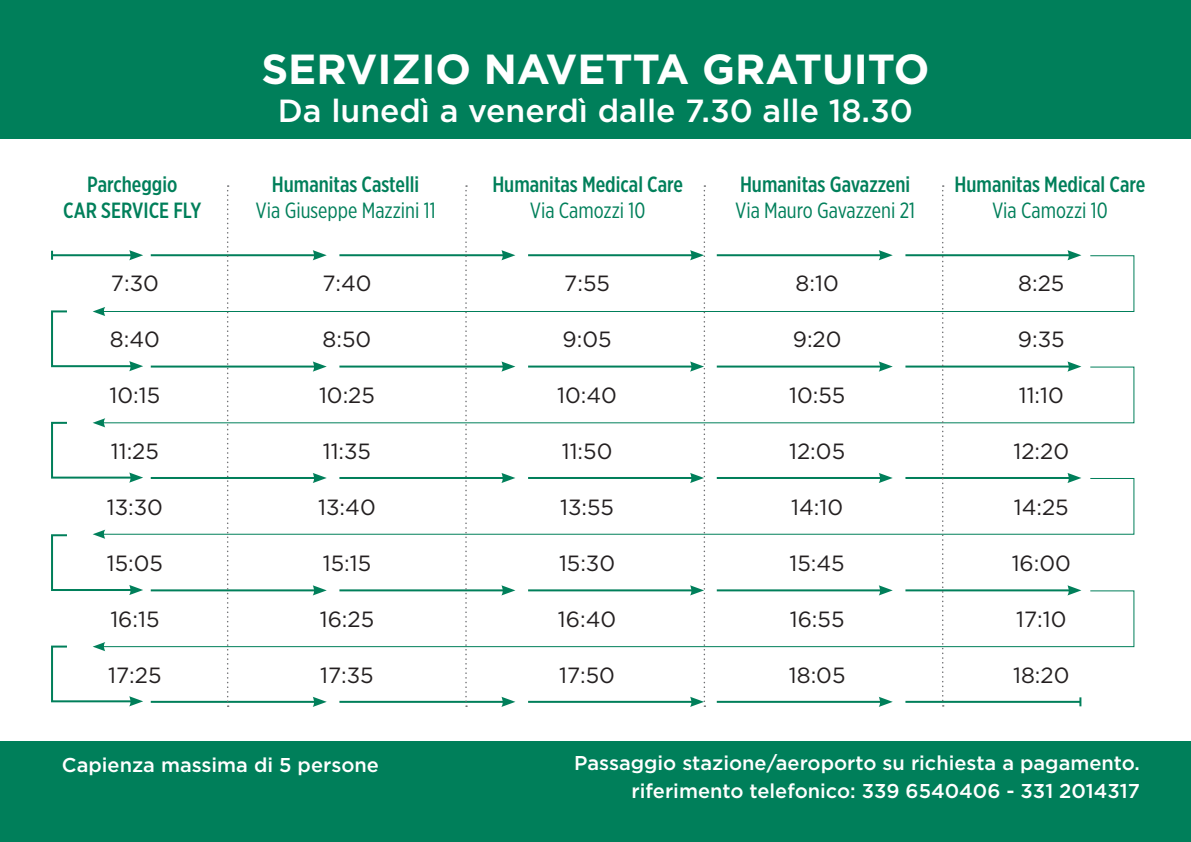
<style>
.page{position:relative;width:1191px;height:842px;background:#fff}
.page>*{position:absolute;margin:0;border:0;box-sizing:border-box;transform-origin:0 0}
.t1{font:700 42px "Gotham";color:#fff}
.t2{font:500 32px "Gotham";color:#fff}
.t3{font:22px "Gotham";color:#231f20}
.t4{font:500 22px/26.4px "Gotham X Narrow";color:#007f5a;text-align:center}
.t5{font:22px "Gotham X Narrow";color:#007f5a}
.t6{font:500 20px "Gotham";color:#fff}
.s1{font-weight:400}
</style>
<div class="page">
<div style="left:0;top:742px;width:1191px;height:100px;background:#007f5a"></div>
<div style="left:0;top:0;width:1191px;height:139px;background:#007f5a"></div>
<hr style="left:52px;top:254px;width:80px;height:2px;background:#007f5a">
<svg style="left:51px;top:251px;width:2px;height:9px"></svg>
<svg style="left:129px;top:250px;width:14px;height:5px"></svg>
<hr style="left:151px;top:254px;width:165px;height:2px;background:#007f5a">
<svg style="left:313px;top:250px;width:13px;height:5px"></svg>
<svg style="left:313px;top:361px;width:12px;height:5px"></svg>
<svg style="left:313px;top:473px;width:11px;height:4px"></svg>
<hr style="left:151px;top:589px;width:165px;height:2px;background:#007f5a">
<svg style="left:313px;top:585px;width:13px;height:5px"></svg>
<hr style="left:151px;top:701px;width:165px;height:2px;background:#007f5a">
<svg style="left:313px;top:697px;width:14px;height:10px"></svg>
<svg style="left:101px;top:255px;width:1034px;height:57px"></svg>
<svg style="left:129px;top:366px;width:1006px;height:58px"></svg>
<svg style="left:104px;top:477px;width:1031px;height:58px"></svg>
<svg style="left:143px;top:590px;width:992px;height:58px"></svg>
<hr style="left:339px;top:254px;width:165px;height:2px;background:#007f5a">
<svg style="left:501px;top:250px;width:14px;height:10px"></svg>
<hr style="left:339px;top:366px;width:165px;height:2px;background:#007f5a">
<svg style="left:501px;top:361px;width:14px;height:11px"></svg>
<hr style="left:339px;top:477px;width:165px;height:2px;background:#007f5a">
<svg style="left:501px;top:473px;width:14px;height:10px"></svg>
<hr style="left:339px;top:589px;width:165px;height:2px;background:#007f5a">
<svg style="left:501px;top:585px;width:14px;height:10px"></svg>
<hr style="left:339px;top:701px;width:165px;height:2px;background:#007f5a">
<svg style="left:501px;top:697px;width:14px;height:10px"></svg>
<hr style="left:528px;top:254px;width:165px;height:2px;background:#007f5a">
<hr style="left:528px;top:366px;width:165px;height:2px;background:#007f5a">
<hr style="left:528px;top:477px;width:165px;height:2px;background:#007f5a">
<hr style="left:528px;top:589px;width:165px;height:2px;background:#007f5a">
<hr style="left:528px;top:701px;width:165px;height:2px;background:#007f5a">
<hr style="left:717px;top:254px;width:165px;height:2px;background:#007f5a">
<svg style="left:878px;top:250px;width:14px;height:10px"></svg>
<hr style="left:717px;top:366px;width:165px;height:2px;background:#007f5a">
<svg style="left:878px;top:361px;width:14px;height:11px"></svg>
<hr style="left:717px;top:477px;width:165px;height:2px;background:#007f5a">
<svg style="left:878px;top:473px;width:14px;height:10px"></svg>
<hr style="left:717px;top:589px;width:165px;height:2px;background:#007f5a">
<svg style="left:878px;top:585px;width:14px;height:10px"></svg>
<hr style="left:717px;top:701px;width:165px;height:2px;background:#007f5a">
<svg style="left:878px;top:697px;width:14px;height:10px"></svg>
<hr style="left:905px;top:254px;width:165px;height:2px;background:#007f5a">
<svg style="left:1067px;top:250px;width:14px;height:10px"></svg>
<hr style="left:905px;top:366px;width:165px;height:2px;background:#007f5a">
<svg style="left:1067px;top:361px;width:14px;height:11px"></svg>
<hr style="left:905px;top:477px;width:165px;height:2px;background:#007f5a">
<svg style="left:1067px;top:473px;width:14px;height:10px"></svg>
<hr style="left:905px;top:589px;width:165px;height:2px;background:#007f5a">
<svg style="left:1067px;top:585px;width:14px;height:10px"></svg>
<hr style="left:905px;top:701px;width:175px;height:2px;background:#007f5a">
<svg style="left:1079px;top:697px;width:2px;height:9px"></svg>
<svg style="left:227px;top:185px;width:2px;height:522px"></svg>
<svg style="left:465px;top:185px;width:2px;height:522px"></svg>
<svg style="left:690px;top:185px;width:15px;height:522px"></svg>
<svg style="left:942px;top:185px;width:1px;height:522px"></svg>
<svg style="left:51px;top:307px;width:92px;height:64px"></svg>
<svg style="left:51px;top:418px;width:92px;height:65px"></svg>
<svg style="left:51px;top:530px;width:92px;height:65px"></svg>
<svg style="left:51px;top:642px;width:92px;height:64px"></svg>
<p class="t4" style="left:87px;top:171px;width:92px">Parcheggio</p>
<p class="t4" style="left:63px;top:197px;width:140px">CAR SERVICE FLY</p>
<p class="t1" style="left:261px;top:41px;width:669px">SERVIZIO NAVETTA GRATUITO</p>
<p class="t2" style="left:278px;top:89px;width:636px">Da lunedì a venerdì dalle 7.30 alle 18.30</p>
<p class="t4" style="left:272px;top:171px;width:149px">Humanitas Castelli</p>
<p class="t5" style="left:256px;top:197px;width:181px">Via Giuseppe Mazzini 11</p>
<p class="t4" style="left:492px;top:171px;width:192px">Humanitas Medical Care<br><span class="s1">Via Camozzi 10</span></p>
<p class="t4" style="left:954px;top:171px;width:192px">Humanitas Medical Care<br><span class="s1">Via Camozzi 10</span></p>
<p class="t4" style="left:740px;top:171px;width:172px">Humanitas Gavazzeni</p>
<p class="t5" style="left:735px;top:197px;width:181px">Via Mauro Gavazzeni 21</p>
<p class="t3" style="left:111px;top:269px;width:49px">7:30</p>
<p class="t3" style="left:322px;top:269px;width:51px">7:40</p>
<p class="t3" style="left:564px;top:269px;width:47px">7:55</p>
<p class="t3" style="left:795px;top:269px;width:45px">8:10</p>
<p class="t3" style="left:1018px;top:269px;width:48px">8:25</p>
<p class="t3" style="left:110px;top:325px;width:51px">8:40</p>
<p class="t3" style="left:323px;top:325px;width:50px">8:50</p>
<p class="t3" style="left:562px;top:325px;width:51px">9:05</p>
<p class="t3" style="left:793px;top:325px;width:50px">9:20</p>
<p class="t3" style="left:1018px;top:325px;width:48px">9:35</p>
<p class="t3" style="left:110px;top:381px;width:52px">10:15</p>
<p class="t3" style="left:319px;top:381px;width:57px">10:25</p>
<p class="t3" style="left:557px;top:381px;width:61px">10:40</p>
<p class="t3" style="left:789px;top:381px;width:58px">10:55</p>
<p class="t3" style="left:1018px;top:381px;width:46px">11:10</p>
<p class="t3" style="left:111px;top:437px;width:50px">11:25</p>
<p class="t3" style="left:323px;top:437px;width:50px">11:35</p>
<p class="t3" style="left:562px;top:437px;width:52px">11:50</p>
<p class="t3" style="left:789px;top:437px;width:57px">12:05</p>
<p class="t3" style="left:1013px;top:437px;width:57px">12:20</p>
<p class="t3" style="left:107px;top:493px;width:58px">13:30</p>
<p class="t3" style="left:318px;top:493px;width:59px">13:40</p>
<p class="t3" style="left:560px;top:493px;width:55px">13:55</p>
<p class="t3" style="left:791px;top:493px;width:53px">14:10</p>
<p class="t3" style="left:1013px;top:493px;width:56px">14:25</p>
<p class="t3" style="left:107px;top:549px;width:58px">15:05</p>
<p class="t3" style="left:323px;top:549px;width:50px">15:15</p>
<p class="t3" style="left:559px;top:549px;width:58px">15:30</p>
<p class="t3" style="left:789px;top:549px;width:57px">15:45</p>
<p class="t3" style="left:1011px;top:549px;width:61px">16:00</p>
<p class="t3" style="left:110px;top:605px;width:51px">16:15</p>
<p class="t3" style="left:320px;top:605px;width:56px">16:25</p>
<p class="t3" style="left:558px;top:605px;width:60px">16:40</p>
<p class="t3" style="left:790px;top:605px;width:56px">16:55</p>
<p class="t3" style="left:1016px;top:605px;width:52px">17:10</p>
<p class="t3" style="left:108px;top:661px;width:55px">17:25</p>
<p class="t3" style="left:320px;top:661px;width:55px">17:35</p>
<p class="t3" style="left:559px;top:661px;width:57px">17:50</p>
<p class="t3" style="left:789px;top:661px;width:58px">18:05</p>
<p class="t3" style="left:1013px;top:661px;width:58px">18:20</p>
<p class="t6" style="left:62px;top:752px;width:318px">Capienza massima di 5 persone</p>
<p class="t6" style="left:574px;top:750px;width:567px">Passaggio stazione/aeroporto su richiesta a pagamento.</p>
<p class="t6" style="left:631px;top:778px;width:510px">riferimento telefonico: 339 6540406 - 331 2014317</p>
</div>
